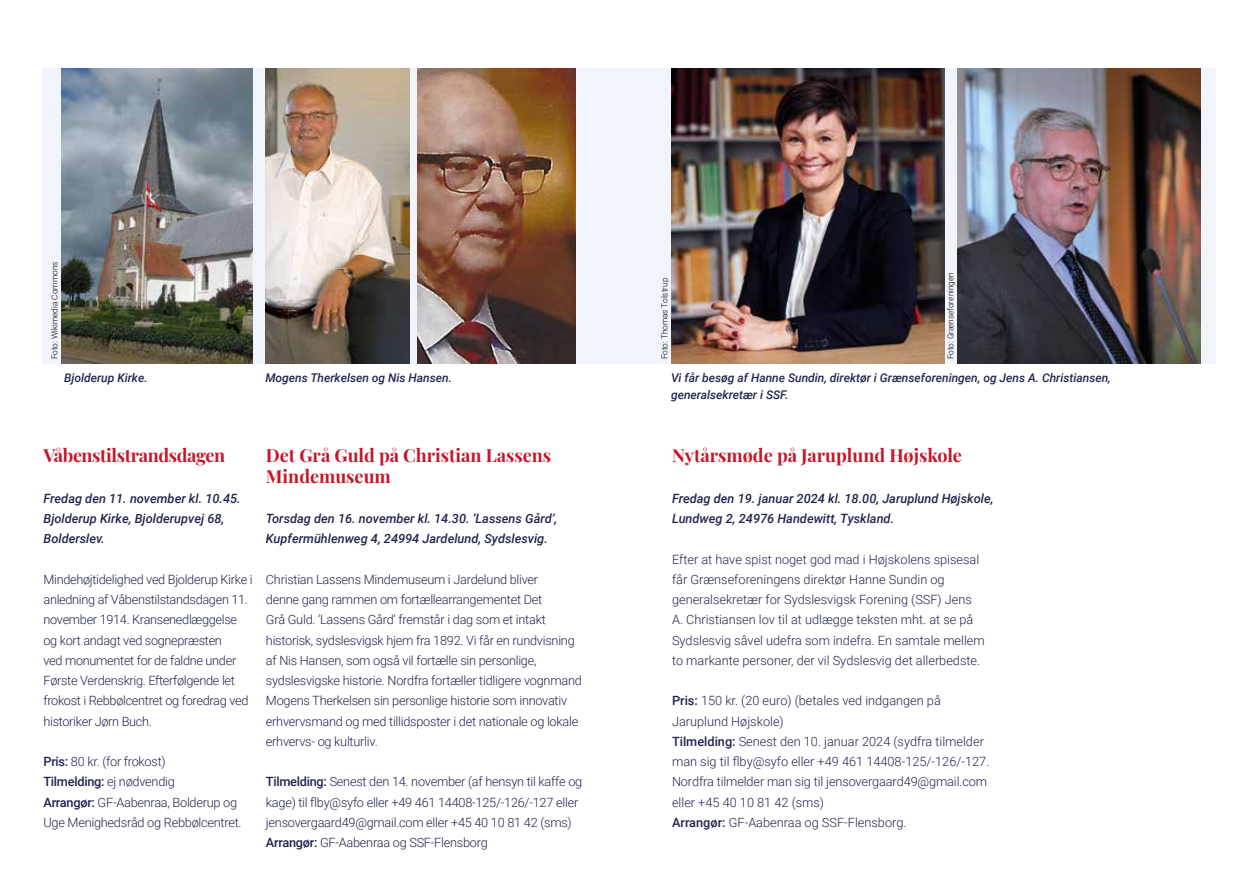
<style>
.page{position:relative;width:1259px;height:893px;background:#fff}
.page>*{position:absolute;margin:0;border:0;box-sizing:border-box;transform-origin:0 0}
.t1{font:700 18px/20.2px "Playfair Display";color:#c61629}
.t2{font:700 18px "Playfair Display";letter-spacing:-.02em;color:#c61629}
.t3{font:300 12.75px/20.2px "Roboto";letter-spacing:-.02em;color:#23244f}
.t4{font:300 12.75px/20.2px "Roboto";color:#23244f}
.t5{font:italic 500 12.75px/20.2px "Roboto";color:#23244f}
.t6{font:italic 500 12px/16.5px "Roboto";color:#23244f}
.t7{font:300 8.25px "Roboto";color:#000}
.s1{font-weight:500}
</style>
<div class="page">
<div style="left:43px;top:68px;width:1173px;height:296px;background:#f2f4fb"></div>
<img style="left:62px;top:68px;width:191px;height:296px">
<img style="left:672px;top:68px;width:272px;height:296px">
<img style="left:957px;top:68px;width:243px;height:296px">
<img style="left:266px;top:68px;width:143px;height:296px">
<img style="left:418px;top:68px;width:157px;height:296px">
<p class="t7" style="left:49px;top:359px;width:99px;rotate:-90deg">Foto: Wikimedia Commons</p>
<p class="t7" style="left:944px;top:359px;width:89px;rotate:-90deg">Foto: Grænseforeningen</p>
<p class="t6" style="left:64px;top:369px;width:85px">Bjolderup Kirke.</p>
<p class="t6" style="left:265px;top:369px;width:188px">Mogens Therkelsen og Nis Hansen.</p>
<p class="t7" style="left:659px;top:359px;width:83px;rotate:-90deg">Foto: Thomas Tolstrup</p>
<p class="t6" style="left:671px;top:369px;width:441px">Vi får besøg af Hanne Sundin, direktør i Grænseforeningen, og Jens A. Christiansen, generalsekretær i SSF.</p>
<h1 class="t2" style="left:43px;top:441px;width:183px">Våbenstilstrandsdagen</h1>
<p class="t5" style="left:43px;top:488px;width:199px">Fredag den 11. november kl. 10.45.<br>Bjolderup Kirke, Bjolderupvej 68,<br>Bolderslev.</p>
<p class="t3" style="left:43px;top:569px;width:211px">Mindehøjtidelighed ved Bjolderup Kirke i anledning af Våbenstilstandsdagen 11. november 1914. Kransenedlæggelse og kort andagt ved sognepræsten<br>ved monumentet for de faldne under Første Verdenskrig. Efterfølgende let frokost i Rebbølcentret og foredrag ved historiker Jørn Buch.</p>
<p class="t3" style="left:43px;top:751px;width:200px"><span class="s1">Pris:</span> 80 kr. (for frokost)<br><span class="s1">Tilmelding:</span> ej nødvendig<br><span class="s1">Arrangør:</span> GF-Aabenraa, Bolderup og<br>Uge Menighedsråd og Rebbølcentret.</p>
<h1 class="t1" style="left:266px;top:444px;width:287px">Det Grå Guld på Christian Lassens<br>Mindemuseum</h1>
<p class="t5" style="left:266px;top:508px;width:293px">Torsdag den 16. november kl. 14.30. ‘Lassens Gård’,<br>Kupfermühlenweg 4, 24994 Jardelund, Sydslesvig.</p>
<p class="t3" style="left:266px;top:569px;width:317px">Christian Lassens Mindemuseum i Jardelund bliver<br>denne gang rammen om fortællearrangementet Det<br>Grå Guld. ‘Lassens Gård’ fremstår i dag som et intakt historisk, sydslesvigsk hjem fra 1892. Vi får en rundvisning af Nis Hansen, som også vil fortælle sin personlige, sydslesvigske historie. Nordfra fortæller tidligere vognmand Mogens Therkelsen sin personlige historie som innovativ erhvervsmand og med tillidsposter i det nationale og lokale erhvervs- og kulturliv.</p>
<p class="t3" style="left:266px;top:771px;width:318px"><span class="s1">Tilmelding:</span> Senest den 14. november (af hensyn til kaffe og kage) til flby@syfo eller +49 461 14408-125/-126/-127 eller jensovergaard49@gmail.com eller +45 40 10 81 42 (sms)<br><span class="s1">Arrangør:</span> GF-Aabenraa og SSF-Flensborg</p>
<h1 class="t1" style="left:672px;top:444px;width:291px">Nytårsmøde på Jaruplund Højskole</h1>
<p class="t5" style="left:672px;top:488px;width:323px">Fredag den 19. januar 2024 kl. 18.00, Jaruplund Højskole,<br>Lundweg 2, 24976 Handewitt, Tyskland.</p>
<p class="t4" style="left:672px;top:549px;width:314px">Efter at have spist noget god mad i Højskolens spisesal får Grænseforeningens direktør Hanne Sundin og generalsekretær for Sydslesvigsk Forening (SSF) Jens A. Christiansen lov til at udlægge teksten mht. at se på Sydslesvig såvel udefra som indefra. En samtale mellem to markante personer, der vil Sydslesvig det allerbedste.</p>
<p class="t4" style="left:672px;top:690px;width:319px"><span class="s1">Pris:</span> 150 kr. (20 euro) (betales ved indgangen på Jaruplund Højskole)<br><span class="s1">Tilmelding:</span> Senest den 10. januar 2024 (sydfra tilmelder man sig til flby@syfo eller +49 461 14408-125/-126/-127.<br>Nordfra tilmelder man sig til jensovergaard49@gmail.com eller +45 40 10 81 42 (sms)<br><span class="s1">Arrangør:</span> GF-Aabenraa og SSF-Flensborg.</p>
</div>
